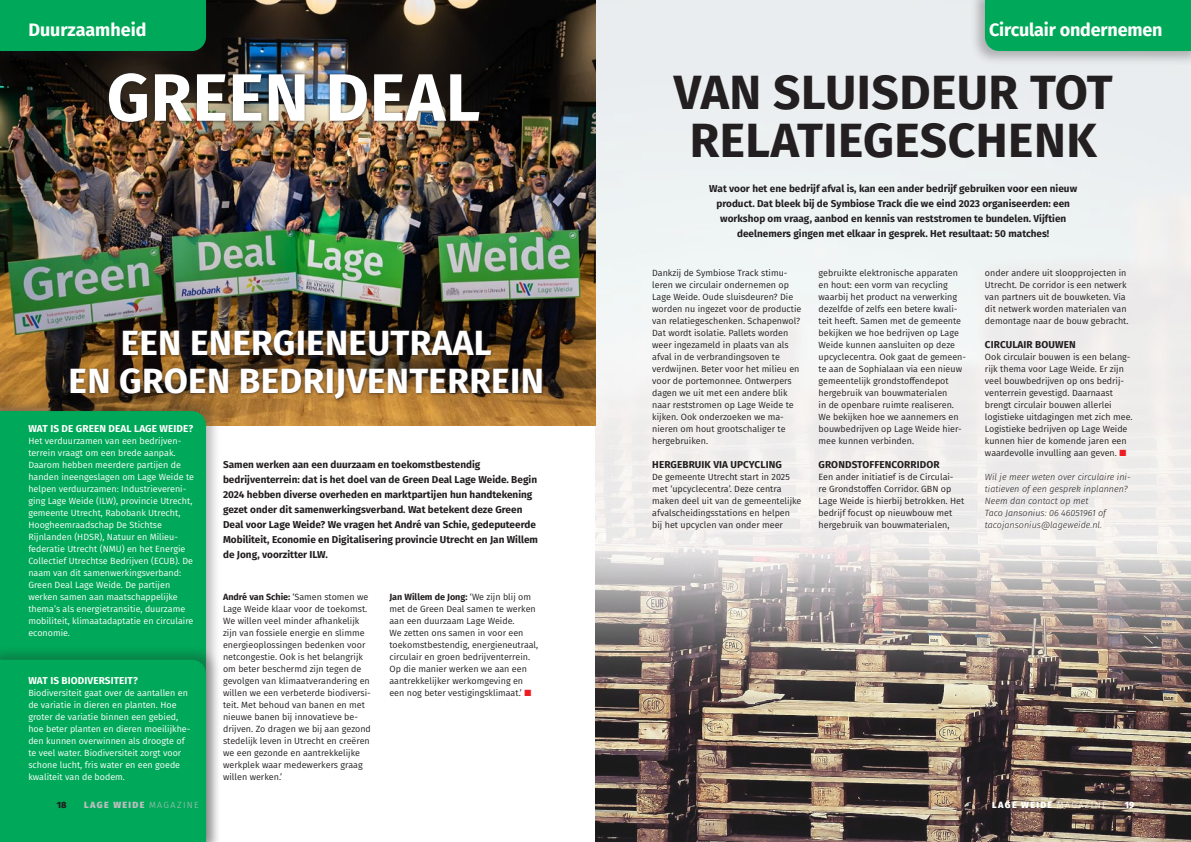
<style>
.page{position:relative;width:1191px;height:842px;background:#fff}
.page>*{position:absolute;margin:0;border:0;box-sizing:border-box;transform-origin:0 0}
.t1{font:700 67px "Fira Sans";letter-spacing:.01em;color:#fff}
.t2{font:700 48px/48px "Fira Sans";letter-spacing:.01em;color:#231f20;text-align:center}
.t3{font:700 35px/38px "Fira Sans";letter-spacing:.01em;color:#fff;text-align:center}
.t4{font:700 18px "Fira Sans";letter-spacing:-.01em;color:#fff}
.t5{font:700 10px/15px "Fira Sans";color:#231f20}
.t6{font:700 10px "Fira Sans";letter-spacing:.01em;color:#fff}
.t7{font:9px/12px "Fira Sans";color:#231f20}
.t8{font:9px/12px "Fira Sans";color:#fff}
.t9{font:italic 300 9px/12px "Fira Sans";color:#231f20}
.t10{font:800 9px "Fira Sans";letter-spacing:.15em;color:#fff}
.t11{font:800 9px "Fira Sans";letter-spacing:.15em;color:#bcbdc0}
.t12{font:800 9px "Fira Sans";color:#231f20}
.s1{font-weight:700}
.s2{color:#ee1d23}
.s3{font-weight:300}
</style>
<div class="page">
<img style="left:595px;top:0;width:596px;height:842px">
<img style="left:0;top:0;width:595px;height:425px">
<div style="left:0;top:396px;width:221px;height:446px;background:#231f20;opacity:.3"></div>
<div style="left:0;top:411px;width:206px;height:233px;background:#00a959"></div>
<div style="left:0;top:644px;width:221px;height:198px;background:#231f20;opacity:.3"></div>
<div style="left:0;top:660px;width:206px;height:182px;background:#00a959"></div>
<div style="left:0;top:0;width:210px;height:66px;background:#231f20;opacity:.3"></div>
<div style="left:0;top:0;width:206px;height:51px;background:#00a959"></div>
<div style="left:68px;top:327px;width:477px;height:75px;background:#231f20;opacity:.75"></div>
<div style="left:106px;top:71px;width:376px;height:54px;background:#231f20;opacity:.75"></div>
<div style="left:969px;top:0;width:222px;height:66px;background:#231f20;opacity:.3"></div>
<div style="left:985px;top:0;width:206px;height:51px;background:#00a959"></div>
<h3 class="t4" style="left:28px;top:15px;width:120px">Duurzaamheid</h3>
<h1 class="t1" style="left:107px;top:41px;width:375px">GREEN DEAL</h1>
<h3 class="t3" style="left:69px;top:322px;width:477px">EEN ENERGIENEUTRAAL<br>EN GROEN BEDRIJVENTERREIN</h3>
<p class="t6" style="left:28px;top:420px;width:166px">WAT IS DE GREEN DEAL LAGE WEIDE?</p>
<p class="t8" style="left:28px;top:435px;width:167px">Het verduurzamen van een bedrijven&shy;terrein vraagt om een brede aanpak.<br>Daarom hebben meerdere partijen de handen ineengeslagen om Lage Weide te helpen verduurzamen: Industrievereni&shy;ging Lage Weide (ILW), provincie Utrecht, gemeente Utrecht, Rabobank Utrecht, Hoogheemraadschap De Stichtse Rijnlanden (HDSR), Natuur en Milieu&shy;federatie Utrecht (NMU) en het Energie Collectief Utrechtse Bedrijven (ECUB). De naam van dit samenwerkingsverband:<br>Green Deal Lage Weide. De partijen werken samen aan maatschappelijke thema’s als energietransitie, duurzame mobiliteit, klimaatadaptatie en circulaire economie.</p>
<p class="t6" style="left:28px;top:672px;width:111px">WAT IS BIODIVERSITEIT?</p>
<p class="t8" style="left:28px;top:687px;width:164px">Biodiversiteit gaat over de aantallen en de variatie in dieren en planten. Hoe groter de variatie binnen een gebied, hoe beter planten en dieren moeilijkhe&shy;den kunnen overwinnen als droogte of te veel water. Biodiversiteit zorgt voor schone lucht, fris water en een goede kwaliteit van de bodem.</p>
<p class="t5" style="left:223px;top:456px;width:316px">Samen werken aan een duurzaam en toekomstbestendig bedrijventerrein: dat is het doel van de Green Deal Lage Weide. Begin 2024 hebben diverse overheden en marktpartijen hun handtekening gezet onder dit samenwerkingsverband. Wat betekent deze Green Deal voor Lage Weide? We vragen het André van Schie, gedeputeerde Mobiliteit, Economie en Digitalisering provincie Utrecht en Jan Willem de Jong, voorzitter ILW.</p>
<p class="t7" style="left:223px;top:591px;width:149px"><span class="s1">André van Schie:</span> ‘Samen stomen we Lage Weide klaar voor de toekomst.<br>We willen veel minder afhankelijk zijn van fossiele energie en slimme energieoplossingen bedenken voor netcongestie. Ook is het belangrijk om beter beschermd zijn tegen de gevolgen van klimaatverandering en willen we een verbeterde biodiversi&shy;teit. Met behoud van banen en met nieuwe banen bij innovatieve be&shy;drijven. Zo dragen we bij aan gezond stedelijk leven in Utrecht en creëren we een gezonde en aantrekkelijke werkplek waar medewerkers graag willen werken.’</p>
<p class="t7" style="left:389px;top:591px;width:150px"><span class="s1">Jan Willem de Jong:</span> ‘We zijn blij om met de Green Deal samen te werken aan een duurzaam Lage Weide.<br>We zetten ons samen in voor een toekomstbestendig, energieneutraal, circulair en groen bedrijventerrein.<br>Op die manier werken we aan een aantrekkelijker werkomgeving en een nog beter vestigingsklimaat.’ <span class="s2">■</span></p>
<h3 class="t4" style="left:989px;top:15px;width:175px">Circulair ondernemen</h3>
<h2 class="t2" style="left:674px;top:64px;width:440px">VAN SLUISDEUR TOT<br>RELATIEGESCHENK</h2>
<p class="t5" style="left:709px;top:180px;width:369px;text-align:center">Wat voor het ene bedrijf afval is, kan een ander bedrijf gebruiken voor een nieuw product. Dat bleek bij de Symbiose Track die we eind 2023 organiseerden: een workshop om vraag, aanbod en kennis van reststromen te bundelen. Vijftien deelnemers gingen met elkaar in gesprek. Het resultaat: 50 matches!</p>
<p class="t7" style="left:652px;top:267px;width:151px">Dankzij de Symbiose Track stimu&shy;leren we circulair ondernemen op<br>Lage Weide. Oude sluisdeuren? Die worden nu ingezet voor de productie van relatiegeschenken. Schapenwol?<br>Dat wordt isolatie. Pallets worden weer ingezameld in plaats van als afval in de verbrandingsoven te verdwijnen. Beter voor het milieu en voor de portemonnee. Ontwerpers dagen we uit met een andere blik naar reststromen op Lage Weide te kijken. Ook onderzoeken we ma&shy;nieren om hout grootschaliger te hergebruiken.</p>
<p class="t5" style="left:652px;top:456px;width:131px">HERGEBRUIK VIA UPCYCLING</p>
<p class="t7" style="left:652px;top:471px;width:151px">De gemeente Utrecht start in 2025 met ‘upcyclecentra’. Deze centra maken deel uit van de gemeentelijke afvalscheidingsstations en helpen bij het upcyclen van onder meer</p>
<p class="t7" style="left:818px;top:267px;width:149px">gebruikte elektronische apparaten en hout: een vorm van recycling waarbij het product na verwerking dezelfde of zelfs een betere kwali&shy;teit heeft. Samen met de gemeente bekijken we hoe bedrijven op Lage<br>Weide kunnen aansluiten op deze upcyclecentra. Ook gaat de gemeen&shy;te aan de Sophialaan via een nieuw gemeentelijk grondstoffendepot hergebruik van bouwmaterialen<br>in de openbare ruimte realiseren.<br>We bekijken hoe we aannemers en bouwbedrijven op Lage Weide hier&shy;mee kunnen verbinden.</p>
<p class="t5" style="left:818px;top:456px;width:122px">GRONDSTOFFENCORRIDOR</p>
<p class="t7" style="left:818px;top:471px;width:147px">Een ander initiatief is de Circulai-<br>re Grondstoffen Corridor. GBN op Lage Weide is hierbij betrokken. Het bedrijf focust op nieuwbouw met hergebruik van bouwmaterialen,</p>
<p class="t7" style="left:985px;top:267px;width:145px">onder andere uit sloopprojecten in Utrecht. De corridor is een netwerk van partners uit de bouwketen. Via dit netwerk worden materialen van demontage naar de bouw gebracht.</p>
<p class="t5" style="left:985px;top:336px;width:92px">CIRCULAIR BOUWEN</p>
<p class="t7" style="left:985px;top:351px;width:149px">Ook circulair bouwen is een belang&shy;rijk thema voor Lage Weide. Er zijn veel bouwbedrijven op ons bedrij&shy;venterrein gevestigd. Daarnaast brengt circulair bouwen allerlei logistieke uitdagingen met zich mee.<br>Logistieke bedrijven op Lage Weide kunnen hier de komende jaren een waardevolle invulling aan geven. <span class="s2">■</span></p>
<p class="t9" style="left:985px;top:471px;width:147px">Wil je meer weten over circulaire ini&shy;tiatieven of een gesprek inplannen?<br>Neem dan contact op met<br>Taco Jansonius: 06 46051961 of tacojansonius@lageweide.nl.</p>
<p class="t12" style="left:57px;top:797px;width:11px">18</p>
<p class="t11" style="left:84px;top:797px;width:116px">LAGE WEIDE <span class="s3">MAGAZINE</span></p>
<p class="t10" style="left:992px;top:797px;width:116px">LAGE WEIDE <span class="s3">MAGAZINE</span></p>
<p class="t10" style="left:1124px;top:797px;width:11px">19</p>
</div>
